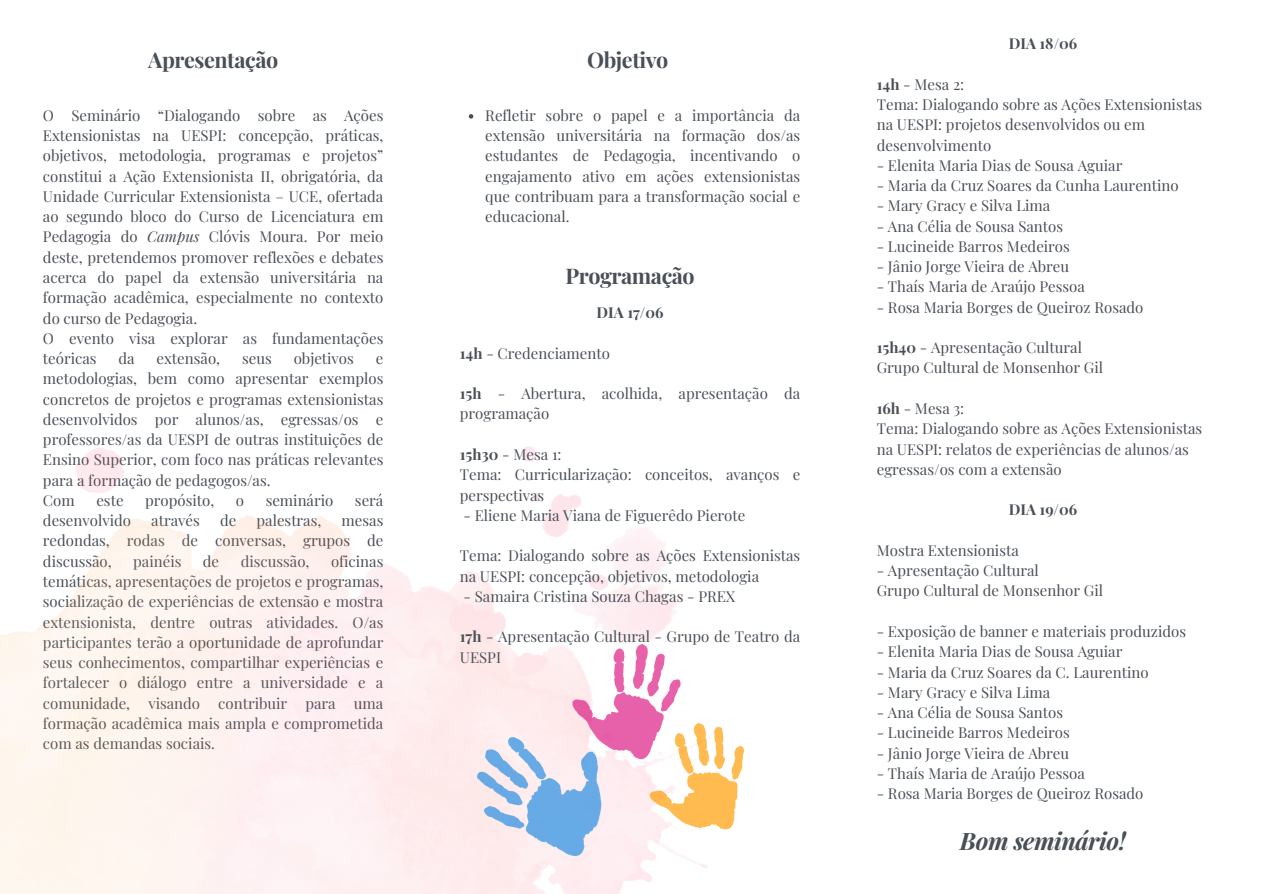
<style>
.page{position:relative;width:1263px;height:894px;background:#fff}
.page>*{position:absolute;margin:0;border:0;box-sizing:border-box;transform-origin:0 0}
.t1{font:italic 700 24px "Playfair Display";letter-spacing:-.02em;color:#494f56}
.t2{font:700 21.45px "Playfair Display";letter-spacing:-.02em;color:#494f56}
.t3{font:15px/20.2px "Playfair Display";color:#494f56}
.t4{font:700 15px "Playfair Display";color:#494f56}
.s1{font-style:italic}
.s2{font-weight:700}
</style>
<div class="page">
<svg style="left:469px;top:114px;width:4px;height:5px"></svg>
<img style="left:478px;top:643px;width:265px;height:212px">
<p class="t2" style="left:148px;top:45px;width:132px">Apresentação</p>
<p class="t2" style="left:587px;top:45px;width:83px">Objetivo</p>
<p class="t3" style="left:485px;top:104px;width:316px;text-align:justify">Refletir sobre o papel e a importância da extensão universitária na formação dos/as estudantes de Pedagogia, incentivando o engajamento ativo em ações extensionistas que contribuam para a transformação social e educacional.</p>
<h2 class="t3" style="left:43px;top:104px;width:342px;text-align:justify">O Seminário “Dialogando sobre as Ações Extensionistas na UESPI: concepção, práticas, objetivos, metodologia, programas e projetos” constitui a Ação Extensionista II, obrigatória, da Unidade Curricular Extensionista – UCE, ofertada ao segundo bloco do Curso de Licenciatura em Pedagogia do <span class="s1">Campus</span> Clóvis Moura. Por meio deste, pretendemos promover reflexões e debates acerca do papel da extensão universitária na formação acadêmica, especialmente no contexto do curso de Pedagogia.</h2>
<h2 class="t3" style="left:43px;top:327px;width:342px">O evento visa explorar as fundamentações teóricas</h2>
<h2 class="t2" style="left:565px;top:261px;width:131px">Programação</h2>
<h3 class="t4" style="left:597px;top:302px;width:68px">DIA 17/06</h3>
<p class="t3" style="left:460px;top:342px;width:152px"><span class="s2">14h</span> - Credenciamento</p>
<p class="t3" style="left:460px;top:382px;width:342px"><span class="s2">15h</span> - Abertura, acolhida, apresentação da programação</p>
<p class="t3" style="left:460px;top:443px;width:103px"><span class="s2">15h30</span> - Mesa 1:</p>
<p class="t3" style="left:460px;top:463px;width:342px">Tema: Curricularização: conceitos, avanços e perspectivas</p>
<p class="t3" style="left:464px;top:504px;width:283px">- Eliene Maria Viana de Figuerêdo Pierote</p>
<p class="t3" style="left:460px;top:544px;width:342px">Tema: Dialogando sobre as Ações Extensionistas na UESPI: concepção, objetivos, metodologia</p>
<p class="t3" style="left:464px;top:585px;width:273px">- Samaira Cristina Souza Chagas - PREX</p>
<p class="t3" style="left:460px;top:625px;width:342px"><span class="s2">17h</span> - Apresentação Cultural - Grupo de Teatro da<br>UESPI</p>
<h2 class="t3" style="left:119px;top:347px;width:18px">da</h2>
<h2 class="t3" style="left:157px;top:347px;width:65px">extensão,</h2>
<h2 class="t3" style="left:242px;top:347px;width:31px">seus</h2>
<h2 class="t3" style="left:294px;top:347px;width:62px">objetivos</h2>
<h2 class="t3" style="left:43px;top:347px;width:342px;text-align:justify;text-indent:333px">e metodologias, bem como apresentar exemplos concretos de projetos e programas extensionistas desenvolvidos por alunos/as, egressas/os e professores/as da UESPI de outras instituições de Ensino Superior, com foco nas práticas relevantes para a formação de pedagogos/as.</h2>
<p class="t3" style="left:43px;top:489px;width:33px">Com</p>
<p class="t3" style="left:96px;top:489px;width:29px">este</p>
<p class="t3" style="left:145px;top:489px;width:71px">propósito,</p>
<p class="t3" style="left:236px;top:489px;width:10px">o</p>
<p class="t3" style="left:266px;top:489px;width:69px">seminário</p>
<p class="t3" style="left:355px;top:489px;width:30px">será</p>
<p class="t3" style="left:43px;top:509px;width:90px">desenvolvido</p>
<p class="t3" style="left:151px;top:509px;width:50px">através</p>
<p class="t3" style="left:220px;top:509px;width:18px">de</p>
<p class="t3" style="left:257px;top:509px;width:66px">palestras,</p>
<p class="t3" style="left:43px;top:509px;width:342px;text-align:justify;text-indent:299px">mesas redondas, rodas de conversas, grupos de discussão,</p>
<p class="t3" style="left:133px;top:550px;width:50px">painéis</p>
<p class="t3" style="left:203px;top:550px;width:18px">de</p>
<p class="t3" style="left:241px;top:550px;width:70px">discussão,</p>
<p class="t3" style="left:43px;top:550px;width:342px;text-align:justify;text-indent:288px">oficinas temáticas, apresentações de projetos e programas, socialização de experiências de extensão e mostra extensionista, dentre outras atividades. O/as participantes terão a oportunidade de aprofundar seus conhecimentos, compartilhar experiências e fortalecer o diálogo entre a universidade e a comunidade, visando contribuir para uma formação acadêmica mais ampla e comprometida com as demandas sociais.</p>
<p class="t4" style="left:1009px;top:33px;width:70px">DIA 18/06</p>
<p class="t3" style="left:877px;top:73px;width:89px"><span class="s2">14h</span> - Mesa 2:</p>
<h3 class="t3" style="left:877px;top:94px;width:327px">Tema: Dialogando sobre as Ações Extensionistas na UESPI: projetos desenvolvidos ou em desenvolvimento</h3>
<p class="t3" style="left:877px;top:154px;width:247px">- Elenita Maria Dias de Sousa Aguiar</p>
<p class="t3" style="left:877px;top:175px;width:303px">- Maria da Cruz Soares da Cunha Laurentino</p>
<p class="t3" style="left:877px;top:195px;width:175px">- Mary Gracy e Silva Lima</p>
<p class="t3" style="left:877px;top:215px;width:188px">- Ana Célia de Sousa Santos</p>
<p class="t3" style="left:877px;top:235px;width:195px">- Lucineide Barros Medeiros</p>
<p class="t3" style="left:877px;top:256px;width:194px">- Jânio Jorge Vieira de Abreu</p>
<p class="t3" style="left:877px;top:276px;width:210px">- Thaís Maria de Araújo Pessoa</p>
<p class="t3" style="left:877px;top:296px;width:268px">- Rosa Maria Borges de Queiroz Rosado</p>
<p class="t3" style="left:877px;top:337px;width:207px"><span class="s2">15h40</span> - Apresentação Cultural</p>
<p class="t3" style="left:877px;top:357px;width:228px">Grupo Cultural de Monsenhor Gil</p>
<p class="t3" style="left:877px;top:397px;width:89px"><span class="s2">16h</span> - Mesa 3:</p>
<p class="t3" style="left:877px;top:418px;width:327px">Tema: Dialogando sobre as Ações Extensionistas na UESPI: relatos de experiências de alunos/as egressas/os com a extensão</p>
<p class="t4" style="left:1009px;top:499px;width:70px">DIA 19/06</p>
<p class="t3" style="left:877px;top:539px;width:144px">Mostra Extensionista</p>
<h3 class="t3" style="left:877px;top:559px;width:164px">- Apresentação Cultural</h3>
<p class="t3" style="left:877px;top:580px;width:228px">Grupo Cultural de Monsenhor Gil</p>
<p class="t3" style="left:877px;top:620px;width:311px">- Exposição de banner e materiais produzidos</p>
<p class="t3" style="left:877px;top:640px;width:247px">- Elenita Maria Dias de Sousa Aguiar</p>
<p class="t3" style="left:877px;top:661px;width:273px">- Maria da Cruz Soares da C. Laurentino</p>
<p class="t3" style="left:877px;top:681px;width:175px">- Mary Gracy e Silva Lima</p>
<p class="t3" style="left:877px;top:701px;width:188px">- Ana Célia de Sousa Santos</p>
<p class="t3" style="left:877px;top:721px;width:195px">- Lucineide Barros Medeiros</p>
<p class="t3" style="left:877px;top:742px;width:194px">- Jânio Jorge Vieira de Abreu</p>
<p class="t3" style="left:877px;top:762px;width:210px">- Thaís Maria de Araújo Pessoa</p>
<p class="t3" style="left:877px;top:782px;width:268px">- Rosa Maria Borges de Queiroz Rosado</p>
<p class="t1" style="left:960px;top:824px;width:168px">Bom seminário!</p>
</div>
